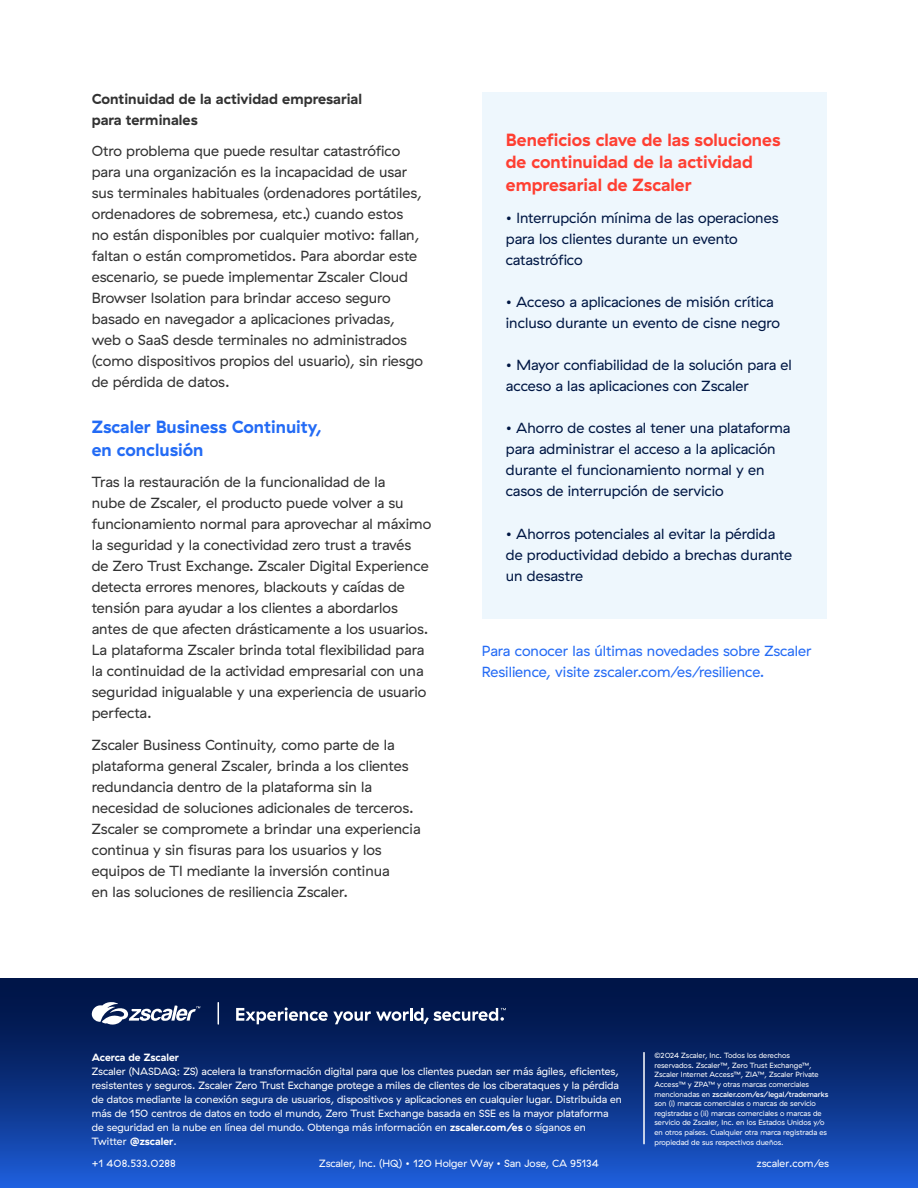
<style>
.page{position:relative;width:918px;height:1188px;background:#fff}
.page>*{position:absolute;margin:0;border:0;box-sizing:border-box;transform-origin:0 0}
.t1{font:700 17.7px/22.5px "GT Haptik ZS";color:#ff3f32}
.t2{font:700 17.7px/22.5px "GT Haptik ZS";color:#236bf5}
.t3{font:14.7px/21px "GT Haptik ZS";color:#323232}
.t4{font:14.7px/21px "GT Haptik ZS";color:#001744}
.t5{font:14.7px/21px "GT Haptik ZS";color:#246bf5}
.t6{font:700 14.7px/21px "GT Haptik ZS";color:#323232}
.t7{font:10.5px/14px "GT Haptik ZS";color:#fff}
.t8{font:700 10.5px "GT Haptik ZS";color:#fff}
.t9{font:7.5px/9.6px "GT Haptik ZS";color:#fff}
.s1{font-weight:700}
.s2{font-weight:500}
</style>
<div class="page">
<svg style="left:0;top:978px;width:918px;height:210px;background:#0c3284"></svg>
<svg style="left:92px;top:1000px;width:108px;height:26px"></svg>
<svg style="left:218px;top:1003px;width:1px;height:21px"></svg>
<svg style="left:236px;top:1007px;width:270px;height:17px"></svg>
<hr style="left:643px;top:1053px;width:2px;height:91px;background:#fff">
<div style="left:482px;top:92px;width:344px;height:526px;background:#eef7fd"></div>
<p class="t6" style="left:92px;top:88px;width:272px">Continuidad de la actividad empresarial para terminales</p>
<p class="t3" style="left:92px;top:141px;width:333px">Otro problema que puede resultar catastrófico para una organización es la incapacidad de usar sus terminales habituales (ordenadores portátiles, ordenadores de sobremesa, etc.) cuando estos no están disponibles por cualquier motivo: fallan, faltan o están comprometidos. Para abordar este escenario, se puede implementar Zscaler Cloud Browser Isolation para brindar acceso seguro basado en navegador a aplicaciones privadas, web o SaaS desde terminales no administrados (como dispositivos propios del usuario), sin riesgo de pérdida de datos.</p>
<p class="t2" style="left:92px;top:416px;width:232px">Zscaler Business Continuity, en conclusión</p>
<p class="t3" style="left:92px;top:472px;width:341px">Tras la restauración de la funcionalidad de la<br>nube de Zscaler, el producto puede volver a su funcionamiento normal para aprovechar al máximo la seguridad y la conectividad zero trust a través de Zero Trust Exchange. Zscaler Digital Experience detecta errores menores, blackouts y caídas de tensión para ayudar a los clientes a abordarlos antes de que afecten drásticamente a los usuarios.<br>La plataforma Zscaler brinda total flexibilidad para la continuidad de la actividad empresarial con una seguridad inigualable y una experiencia de usuario perfecta.</p>
<p class="t3" style="left:92px;top:734px;width:330px">Zscaler Business Continuity, como parte de la plataforma general Zscaler, brinda a los clientes redundancia dentro de la plataforma sin la necesidad de soluciones adicionales de terceros.<br>Zscaler se compromete a brindar una experiencia continua y sin fisuras para los usuarios y los equipos de TI mediante la inversión continua<br>en las soluciones de resiliencia Zscaler.</p>
<p class="t1" style="left:506px;top:128px;width:276px">Beneficios clave de las soluciones de continuidad de la actividad empresarial de Zscaler</p>
<p class="t4" style="left:506px;top:207px;width:274px">• Interrupción mínima de las operaciones para los clientes durante un evento catastrófico</p>
<p class="t4" style="left:506px;top:291px;width:276px">• Acceso a aplicaciones de misión crítica incluso durante un evento de cisne negro</p>
<p class="t4" style="left:506px;top:355px;width:288px">• Mayor confiabilidad de la solución para el acceso a las aplicaciones con Zscaler</p>
<p class="t4" style="left:506px;top:418px;width:286px">• Ahorro de costes al tener una plataforma para administrar el acceso a la aplicación durante el funcionamiento normal y en casos de interrupción de servicio</p>
<p class="t4" style="left:506px;top:523px;width:288px">• Ahorros potenciales al evitar la pérdida de productividad debido a brechas durante un desastre</p>
<p class="t5" style="left:482px;top:641px;width:331px">Para conocer las últimas novedades sobre Zscaler<br>Resilience, visite zscaler.com/es/resilience.</p>
<p class="t8" style="left:92px;top:1051px;width:89px">Acerca de Zscaler</p>
<p class="t7" style="left:92px;top:1064px;width:532px">Zscaler (NASDAQ: ZS) acelera la transformación digital para que los clientes puedan ser más ágiles, eficientes, resistentes y seguros. Zscaler Zero Trust Exchange protege a miles de clientes de los ciberataques y la pérdida de datos mediante la conexión segura de usuarios, dispositivos y aplicaciones en cualquier lugar. Distribuida en más de 150 centros de datos en todo el mundo, Zero Trust Exchange basada en SSE es la mayor plataforma de seguridad en la nube en línea del mundo. Obtenga más información en <span class="s1">zscaler.com/es</span> o síganos en Twitter <span class="s1">@zscaler</span>.</p>
<p class="t9" style="left:654px;top:1051px;width:175px">©2024 Zscaler, Inc. Todos los derechos reservados. Zscaler™, Zero Trust Exchange™, Zscaler Internet Access™, ZIA™, Zscaler Private Access™ y ZPA™ y otras marcas comerciales mencionadas en <span class="s2">zscaler.com/es/legal/trademarks </span>son (i) marcas comerciales o marcas de servicio registradas o (ii) marcas comerciales o marcas de servicio de Zscaler, Inc. en los Estados Unidos y/o en otros países. Cualquier otra marca registrada es propiedad de sus respectivos dueños.</p>
<p class="t7" style="left:92px;top:1157px;width:85px">+1 408.533.0288</p>
<p class="t7" style="left:319px;top:1157px;width:281px">Zscaler, Inc. (HQ) • 120 Holger Way • San Jose, CA 95134</p>
<p class="t7" style="left:757px;top:1157px;width:74px">zscaler.com/es</p>
</div>
